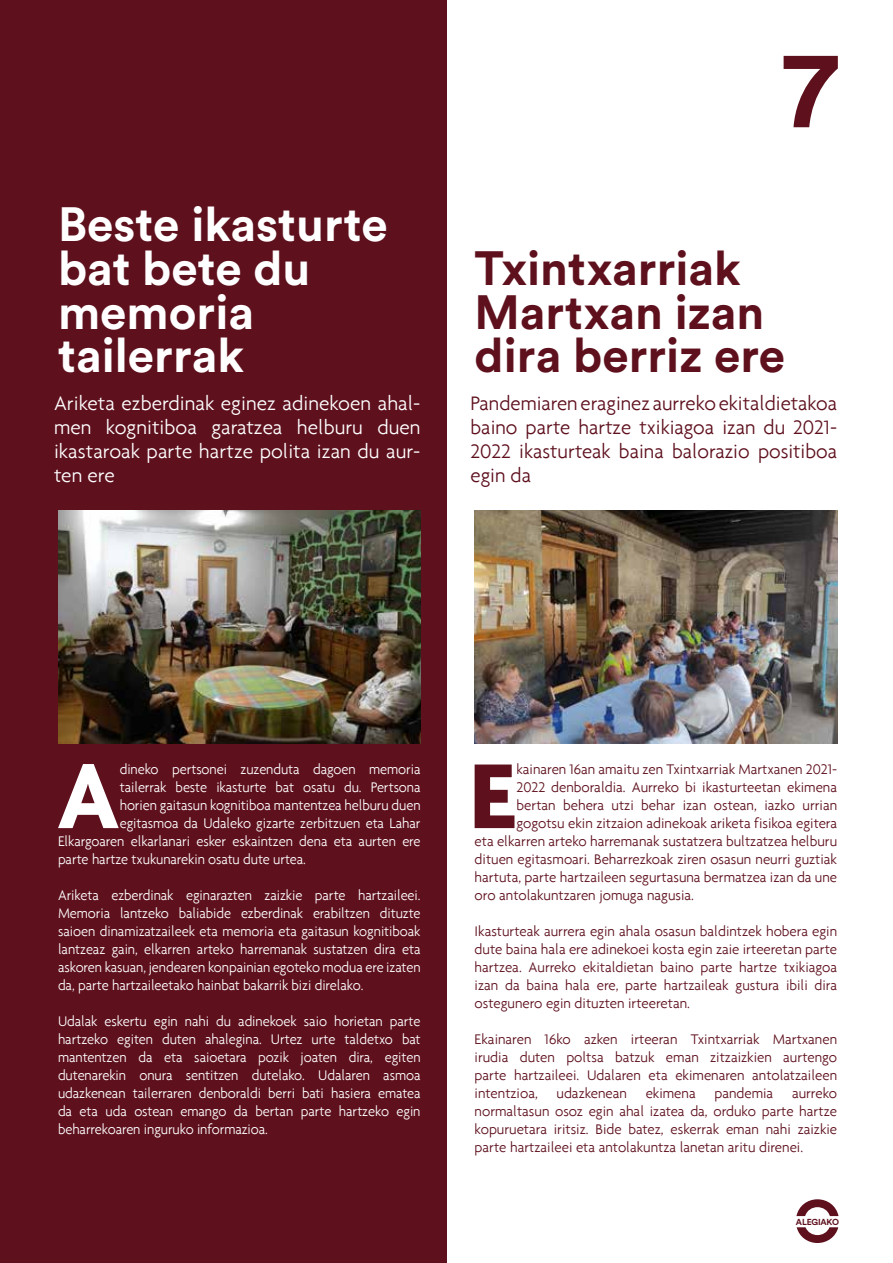
<style>
.page{position:relative;width:893px;height:1263px;background:#fff}
.page>*{position:absolute;margin:0;border:0;box-sizing:border-box;transform-origin:0 0}
.t1{font:700 109.95px "Circular Std";color:#5e101d}
.t2{font:700 99.6px "Agenda";color:#fff}
.t3{font:700 99.6px "Agenda";color:#5e101d}
.t4{font:700 47.55px/43.5px "Circular Std";color:#fff}
.t5{font:700 47.55px/43.5px "Circular Std";color:#5e101d}
.t6{font:300 21px/24px "Agenda";color:#5e101d;text-align:justify}
.t7{font:300 21px/24px "Agenda";color:#fff;text-align:justify}
.t8{font:300 15px/18px "Agenda";color:#5e101d;text-align:justify}
.t9{font:300 15px/18px "Agenda";letter-spacing:-.005em;color:#fff;text-align:justify}
.t10{font:700 8.7px "Circular Std";letter-spacing:-.02em;color:#5e101d}
</style>
<div class="page">
<div style="left:0;top:0;width:446px;height:1263px;background:#5e101d"></div>
<svg style="left:796px;top:1199px;width:42px;height:44px"></svg>
<img style="left:58px;top:510px;width:363px;height:233px">
<img style="left:475px;top:510px;width:362px;height:233px">
<h3 class="t4" style="left:58px;top:202px;width:331px">Beste ikasturte bat bete du memoria tailerrak</h3>
<h1 class="t1" style="left:783px;top:18px;width:57px">7</h1>
<h3 class="t5" style="left:475px;top:246px;width:312px">Txintxarriak<br>Martxan izan dira berriz ere</h3>
<h3 class="t7" style="left:54px;top:391px;width:368px">Ariketa ezberdinak eginez adinekoen ahal&shy;men kognitiboa garatzea helburu duen ikastaroak parte hartze polita izan du aur&shy;ten ere</h3>
<h3 class="t6" style="left:471px;top:391px;width:368px">Pandemiaren eraginez aurreko ekitaldietakoa baino parte hartze txikiagoa izan du 2021- 2022 ikasturteak baina balorazio positiboa egin da</h3>
<h2 class="t2" style="left:57px;top:735px;width:64px">A</h2>
<p class="t9" style="left:120px;top:760px;width:302px">dineko pertsonei zuzenduta dagoen memoria</p>
<p class="t9" style="left:120px;top:778px;width:302px">tailerrak beste ikasturte bat osatu du. Pertsona</p>
<p class="t9" style="left:120px;top:796px;width:302px">horien gaitasun kognitiboa mantentzea helburu duen</p>
<p class="t9" style="left:120px;top:814px;width:302px">egitasmoa da Udaleko gizarte zerbitzuen eta Lahar</p>
<p class="t9" style="left:58px;top:832px;width:364px">Elkargoaren elkarlanari esker eskaintzen dena eta aurten ere</p>
<p class="t9" style="left:58px;top:850px;width:249px">parte hartze txukunarekin osatu dute urtea.</p>
<p class="t9" style="left:58px;top:886px;width:364px">Ariketa ezberdinak eginarazten zaizkie parte hartzaileei.<br>Memoria lantzeko baliabide ezberdinak erabiltzen dituzte saioen dinamizatzaileek eta memoria eta gaitasun kognitiboak lantzeaz gain, elkarren arteko harremanak sustatzen dira eta askoren kasuan, jendearen konpainian egoteko modua ere izaten da, parte hartzaileetako hainbat bakarrik bizi direlako.</p>
<p class="t9" style="left:58px;top:1012px;width:364px">Udalak eskertu egin nahi du adinekoek saio horietan parte hartzeko egiten duten ahalegina. Urtez urte taldetxo bat mantentzen da eta saioetara pozik joaten dira, egiten dutenarekin onura sentitzen dutelako. Udalaren asmoa udazkenean tailerraren denboraldi berri bati hasiera ematea da eta uda ostean emango da bertan parte hartzeko egin beharrekoaren inguruko informazioa.</p>
<h2 class="t3" style="left:469px;top:735px;width:49px">E</h2>
<p class="t8" style="left:516px;top:760px;width:322px">kainaren 16an amaitu zen Txintxarriak Martxanen 2021-</p>
<p class="t8" style="left:516px;top:778px;width:322px">2022 denboraldia. Aurreko bi ikasturteetan ekimena</p>
<p class="t8" style="left:516px;top:796px;width:322px">bertan behera utzi behar izan ostean, iazko urrian</p>
<p class="t8" style="left:516px;top:814px;width:322px">gogotsu ekin zitzaion adinekoak ariketa fisikoa egitera</p>
<p class="t8" style="left:475px;top:832px;width:364px">eta elkarren arteko harremanak sustatzera bultzatzea helburu</p>
<p class="t8" style="left:475px;top:850px;width:364px">dituen egitasmoari. Beharrezkoak ziren osasun neurri guztiak</p>
<p class="t8" style="left:475px;top:868px;width:364px">hartuta, parte hartzaileen segurtasuna bermatzea izan da une</p>
<p class="t8" style="left:475px;top:886px;width:221px">oro antolakuntzaren jomuga nagusia.</p>
<p class="t8" style="left:475px;top:922px;width:364px">Ikasturteak aurrera egin ahala osasun baldintzek hobera egin dute baina hala ere adinekoei kosta egin zaie irteeretan parte hartzea. Aurreko ekitaldietan baino parte hartze txikiagoa izan da baina hala ere, parte hartzaileak gustura ibili dira ostegunero egin dituzten irteeretan.</p>
<p class="t8" style="left:475px;top:1030px;width:364px">Ekainaren 16ko azken irteeran Txintxarriak Martxanen irudia duten poltsa batzuk eman zitzaizkien aurtengo parte hartzaileei. Udalaren eta ekimenaren antolatzaileen intentzioa, udazkenean ekimena pandemia aurreko normaltasun osoz egin ahal izatea da, orduko parte hartze kopuruetara iritsiz. Bide batez, eskerrak eman nahi zaizkie parte hartzaileei eta antolakuntza lanetan aritu direnei.</p>
<p class="t10" style="left:796px;top:1216px;width:45px">ALEGIAKO</p>
</div>
